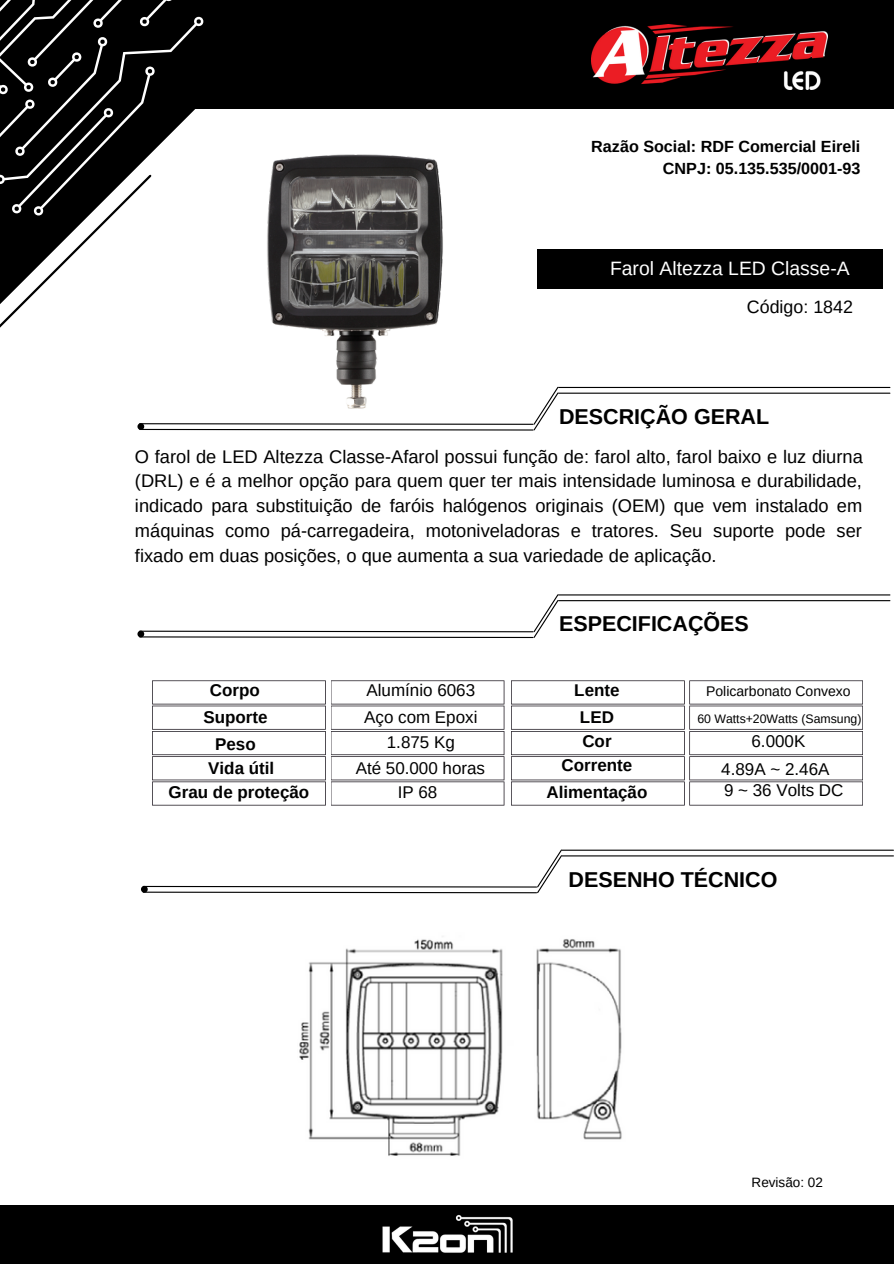
<style>
.page{position:relative;width:894px;height:1264px;background:#fff}
.page>*{position:absolute;margin:0;border:0;box-sizing:border-box;transform-origin:0 0}
.t1{font:700 21.45px "Arimo";color:#000}
.t2{font:19.35px "Arimo";color:#fff}
.t3{font:18.3px/24.8px "Arimo";color:#000;text-align:justify}
.t4{font:17.85px "Arimo";color:#000}
.t5{font:16.95px/27.3px "Arimo";color:#000;text-align:center}
.t6{font:700 16.95px/27.2px "Arimo";color:#000;text-align:center}
.t7{font:700 16.2px/22px "Arimo";color:#000;text-align:right}
.t8{font:13.95px "Arimo";color:#000}
.t9{font:13.5px "Arimo";color:#000}
.t10{font:12.3px "Arimo";color:#000}
</style>
<div class="page">
<div style="left:110px;top:0;width:783px;height:108px;background:#000"></div>
<div style="left:538px;top:249px;width:344px;height:39px;background:#000"></div>
<div style="left:0;top:1204px;width:893px;height:59px;background:#000"></div>
<img style="left:382px;top:1214px;width:131px;height:39px">
<hr style="left:558px;top:392px;width:331px;height:2px;background:#000">
<hr style="left:558px;top:387px;width:331px;height:1px;background:#000">
<svg style="left:0;top:0;width:559px;height:431px"></svg>
<hr style="left:558px;top:600px;width:331px;height:1px;background:#000">
<hr style="left:558px;top:594px;width:331px;height:1px;background:#000">
<svg style="left:137px;top:594px;width:422px;height:45px"></svg>
<svg style="left:152px;top:680px;width:352px;height:125px"></svg>
<svg style="left:511px;top:680px;width:351px;height:125px"></svg>
<img style="left:591px;top:24px;width:236px;height:66px">
<hr style="left:562px;top:855px;width:331px;height:1px;background:#000">
<hr style="left:562px;top:849px;width:331px;height:1px;background:#000">
<svg style="left:141px;top:849px;width:422px;height:45px"></svg>
<img style="left:241px;top:139px;width:216px;height:292px">
<img style="left:299px;top:936px;width:323px;height:220px">
<p class="t7" style="left:591px;top:136px;width:270px">Razão Social: RDF Comercial Eireli<br>CNPJ: 05.135.535/0001-93</p>
<p class="t2" style="left:610px;top:257px;width:241px">Farol Altezza LED Classe-A</p>
<p class="t4" style="left:746px;top:296px;width:108px">Código: 1842</p>
<p class="t1" style="left:559px;top:404px;width:212px">DESCRIÇÃO GERAL</p>
<p class="t3" style="left:135px;top:444px;width:729px">O farol de LED Altezza Classe-Afarol possui função de: farol alto, farol baixo e luz diurna (DRL) e é a melhor opção para quem quer ter mais intensidade luminosa e durabilidade, indicado para substituição de faróis halógenos originais (OEM) que vem instalado em máquinas como pá-carregadeira, motoniveladoras e tratores. Seu suporte pode ser fixado em duas posições, o que aumenta a sua variedade de aplicação.</p>
<p class="t6" style="left:203px;top:676px;width:66px">Corpo<br>Suporte<br>Peso</p>
<p class="t6" style="left:168px;top:756px;width:142px;line-height:23.9px">Vida útil<br>Grau de proteção</p>
<p class="t5" style="left:364px;top:676px;width:115px;text-align:left">Alumínio 6063<br>Aço com Epoxi</p>
<p class="t5" style="left:355px;top:729px;width:131px;line-height:26.1px">1.875 Kg<br>Até 50.000 horas</p>
<p class="t5" style="left:397px;top:778px;width:41px">IP 68</p>
<p class="t1" style="left:559px;top:612px;width:191px">ESPECIFICAÇÕES</p>
<p class="t6" style="left:574px;top:676px;width:47px">Lente<br>LED</p>
<p class="t6" style="left:561px;top:729px;width:72px;line-height:24.2px">Cor<br>Corrente</p>
<p class="t6" style="left:546px;top:778px;width:102px">Alimentação</p>
<p class="t8" style="left:706px;top:683px;width:146px">Policarbonato Convexo</p>
<p class="t10" style="left:697px;top:711px;width:166px">60 Watts+20Watts (Samsung)</p>
<p class="t5" style="left:721px;top:727px;width:110px;line-height:28.2px">6.000K<br>4.89A ~ 2.46A</p>
<p class="t5" style="left:723px;top:776px;width:121px">9 ~ 36 Volts DC</p>
<p class="t1" style="left:568px;top:867px;width:210px">DESENHO TÉCNICO</p>
<p class="t9" style="left:751px;top:1174px;width:73px">Revisão: 02</p>
</div>
